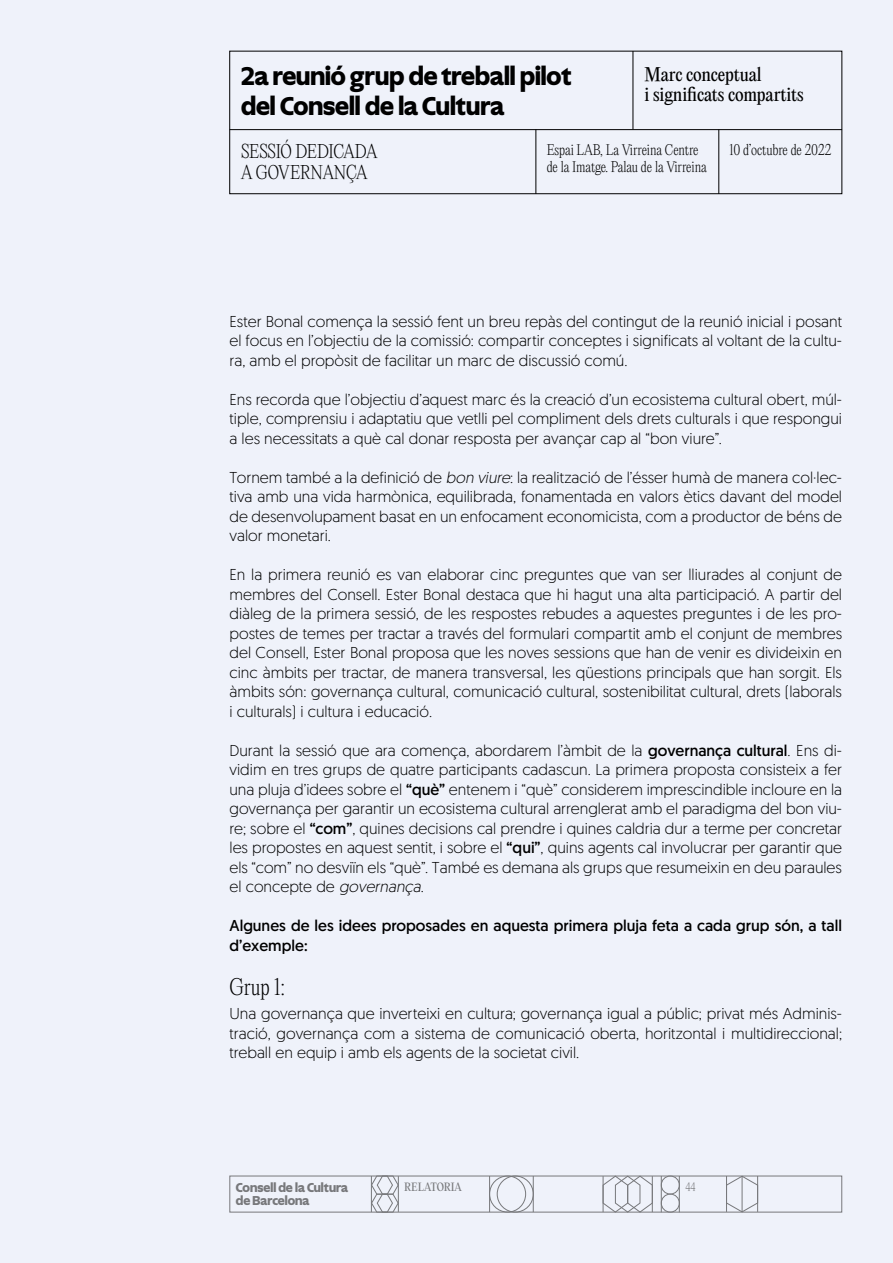
<style>
.page{position:relative;width:893px;height:1263px;background:#eff2fa}
.page>*{position:absolute;margin:0;border:0;box-sizing:border-box;transform-origin:0 0}
.t1{font:800 27px/30.2px "Ghost";color:#000}
._00__Titolets_romana{font:200 21px "PP Editorial New";color:#000}
.t2{font:17.4px/20.9px "Editorial New";letter-spacing:-.005em;color:#000}
.t3{font:200 17.4px/20.9px "Editorial New";letter-spacing:-.02em;color:#000}
._00__Text_base{font:300 15.75px/19.5px "Geomanist";color:#000;text-align:justify}
._00__Text_base_-_Esp{font:300 15.75px/19.5px "Geomanist";color:#000;text-align:justify}
._00__Text_base-2{font:15.75px/19.5px "Geomanist";color:#000}
.t4{font:200 13.5px "Editorial New";letter-spacing:-.01em;color:#000}
.t5{font:800 13.5px/13.5px "Ghost";color:#77787b}
.t6{font:10.5px "PP Editorial New";letter-spacing:-.005em;color:#77787b}
.t7{font:200 10.5px "Editorial New";color:#77787b}
.s1{font-style:italic}
.s2{font-weight:400}
</style>
<div class="page">
<svg style="left:371px;top:1175px;width:28px;height:37px"></svg>
<hr style="left:398px;top:1176px;width:1px;height:36px;background:#77787b">
<div style="left:497px;top:1176px;width:36px;height:36px;border:1px solid #77787b;border-radius:50%"></div>
<div style="left:489px;top:1176px;width:37px;height:36px;border:1px solid #77787b;border-radius:50%"></div>
<hr style="left:489px;top:1176px;width:1px;height:36px;background:#77787b">
<hr style="left:533px;top:1176px;width:1px;height:36px;background:#77787b">
<svg style="left:604px;top:1176px;width:48px;height:36px"></svg>
<hr style="left:603px;top:1176px;width:1px;height:36px;background:#77787b">
<hr style="left:652px;top:1176px;width:1px;height:36px;background:#77787b">
<hr style="left:661px;top:1176px;width:1px;height:36px;background:#77787b">
<hr style="left:679px;top:1176px;width:1px;height:36px;background:#77787b">
<div style="left:661px;top:1176px;width:18px;height:18px;border:1px solid #77787b;border-radius:50%"></div>
<div style="left:661px;top:1194px;width:18px;height:18px;border:1px solid #77787b;border-radius:50%"></div>
<svg style="left:727px;top:1176px;width:30px;height:36px"></svg>
<hr style="left:726px;top:1176px;width:1px;height:36px;background:#77787b">
<hr style="left:757px;top:1176px;width:1px;height:36px;background:#77787b">
<hr style="left:742px;top:1176px;width:1px;height:36px;background:#77787b">
<hr style="left:633px;top:51px;width:1px;height:78px;background:#000">
<hr style="left:536px;top:129px;width:1px;height:65px;background:#000">
<hr style="left:718px;top:129px;width:1px;height:65px;background:#000">
<div style="left:230px;top:51px;width:612px;height:143px;border:1px solid #000"></div>
<hr style="left:230px;top:129px;width:612px;height:1px;background:#000">
<p class="t1" style="left:241px;top:61px;width:332px">2a reunió grup de treball pilot del Consell de la Cultura</p>
<p class="t2" style="left:645px;top:63px;width:161px">Marc conceptual<br>i significats compartits</p>
<p class="t3" style="left:241px;top:141px;width:138px">SESSIÓ DEDICADA<br>A GOVERNANÇA</p>
<p class="t4" style="left:547px;top:141px;width:153px">Espai LAB, La Virreina Centre</p>
<p class="t4" style="left:729px;top:141px;width:103px">10 d’octubre de 2022</p>
<p class="t4" style="left:547px;top:157px;width:162px">de la Imatge. Palau de la Virreina</p>
<p class="_00__Text_base" style="left:230px;top:311px;width:614px">Ester Bonal comença la sessió fent un breu repàs del contingut de la reunió inicial i posant el focus en l’objectiu de la comissió: compartir conceptes i significats al voltant de la cultu&shy;ra, amb el propòsit de facilitar un marc de discussió comú.</p>
<p class="_00__Text_base" style="left:230px;top:389px;width:614px">Ens recorda que l’objectiu d’aquest marc és la creació d’un ecosistema cultural obert, múl&shy;tiple, comprensiu i adaptatiu que vetlli pel compliment dels drets culturals i que respongui a les necessitats a què cal donar resposta per avançar cap al “bon viure”.</p>
<p class="_00__Text_base" style="left:230px;top:467px;width:614px">Tornem també a la definició de <span class="s1">bon viure</span>: la realització de l’ésser humà de manera col·lec&shy;tiva amb una vida harmònica, equilibrada, fonamentada en valors ètics davant del model de desenvolupament basat en un enfocament economicista, com a productor de béns de valor monetari.</p>
<p class="_00__Text_base" style="left:230px;top:564px;width:614px">En la primera reunió es van elaborar cinc preguntes que van ser lliurades al conjunt de membres del Consell. Ester Bonal destaca que hi hagut una alta participació. A partir del diàleg de la primera sessió, de les respostes rebudes a aquestes preguntes i de les pro&shy;postes de temes per tractar a través del formulari compartit amb el conjunt de membres del Consell, Ester Bonal proposa que les noves sessions que han de venir es divideixin en cinc àmbits per tractar, de manera transversal, les qüestions principals que han sorgit. Els àmbits són: governança cultural, comunicació cultural, sostenibilitat cultural, drets (laborals i culturals) i cultura i educació.</p>
<p class="_00__Text_base" style="left:230px;top:740px;width:614px">Durant la sessió que ara comença, abordarem l’àmbit de la <span class="s2">governança cultural</span>. Ens di&shy;vidim en tres grups de quatre participants cadascun. La primera proposta consisteix a fer una pluja d’idees sobre el <span class="s2">“què”</span> entenem i “què” considerem imprescindible incloure en la governança per garantir un ecosistema cultural arrenglerat amb el paradigma del bon viu&shy;re; sobre el <span class="s2">“com”</span>, quines decisions cal prendre i quines caldria dur a terme per concretar les propostes en aquest sentit, i sobre el <span class="s2">“qui”</span>, quins agents cal involucrar per garantir que els “com” no desviïn els “què”. També es demana als grups que resumeixin en deu paraules e l co n ce pte d e <span class="s1">governança</span>.</p>
<p class="_00__Text_base-2" style="left:230px;top:915px;width:614px">Algunes de les idees proposades en aquesta primera pluja feta a cada grup són, a tall d’exemple:</p>
<p class="_00__Titolets_romana" style="left:230px;top:973px;width:57px">Grup 1:</p>
<p class="_00__Text_base_-_Esp" style="left:230px;top:1003px;width:614px">Una governança que inverteixi en cultura; governança igual a públic; privat més Adminis&shy;tració, governança com a sistema de comunicació oberta, horitzontal i multidireccional; treball en equip i amb els agents de la societat civil.</p>
<p class="t5" style="left:236px;top:1180px;width:114px">Consell de la Cultura de Barcelona</p>
<p class="t6" style="left:404px;top:1179px;width:59px">RELATORIA</p>
<p class="t7" style="left:685px;top:1179px;width:12px">44</p>
</div>
